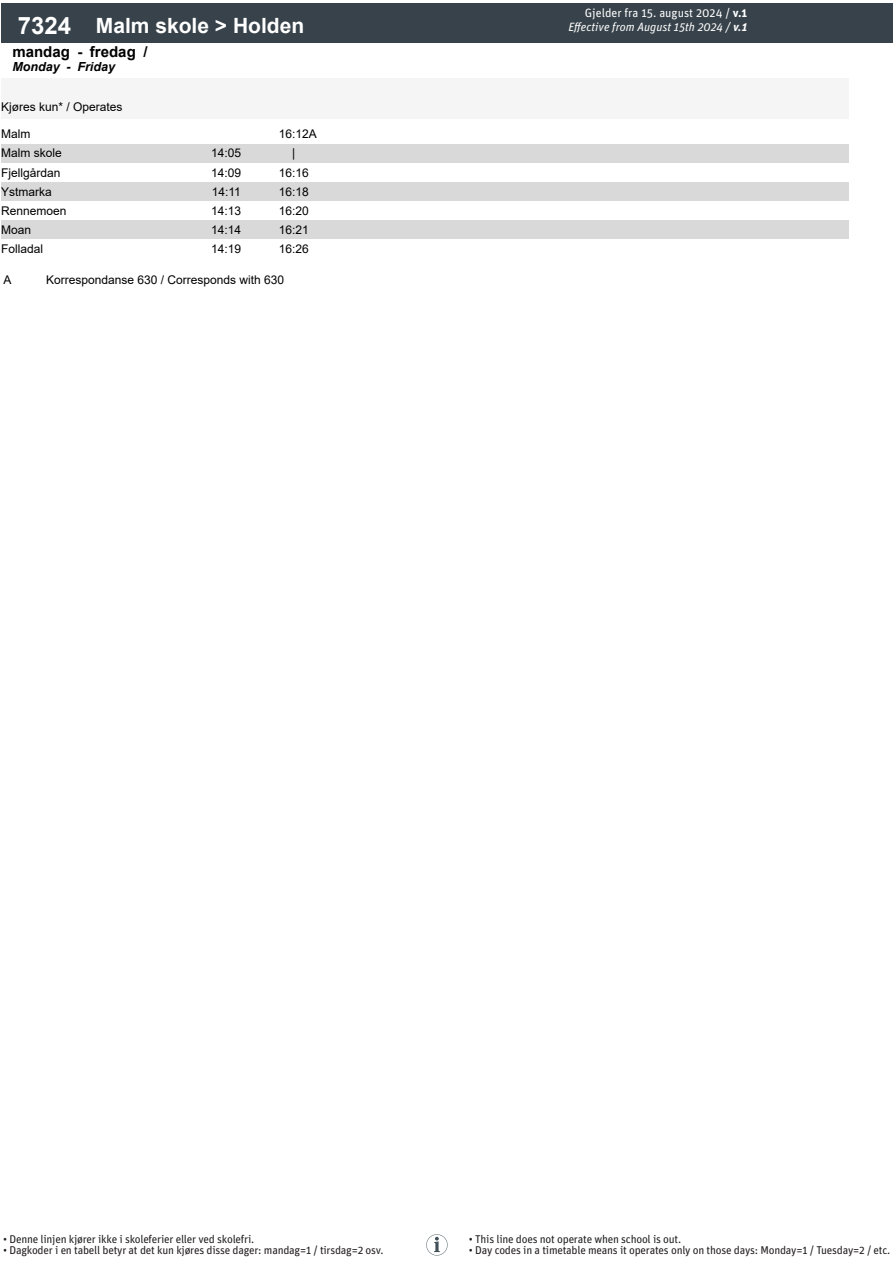
<style>
.page{position:relative;width:893px;height:1263px;background:#fff}
.page>*{position:absolute;margin:0;border:0;box-sizing:border-box;transform-origin:0 0}
.t1{font:700 21px "Arial";color:#fff}
.t2{font:700 15px "Arial";color:#000}
.t3{font:italic 700 12.45px "Arial";color:#000}
.t4{font:12px "Arial";color:#000}
.t5{font:italic 12px/14.4px "Unit Pro";color:#fff;text-align:right}
.t6{font:11.25px "Unit Pro";letter-spacing:-.02em;color:#231f20}
.s1{font-size:24px}
.s2{font-style:normal}
.s3{font-weight:700;font-style:normal}
.s4{font-weight:700}
</style>
<div class="page">
<div style="left:1px;top:79px;width:191px;height:40px;background:#f5f5f5"></div>
<div style="left:192px;top:79px;width:68px;height:40px;background:#f5f5f5"></div>
<div style="left:260px;top:79px;width:68px;height:40px;background:#f5f5f5"></div>
<div style="left:328px;top:79px;width:67px;height:40px;background:#f5f5f5"></div>
<div style="left:395px;top:79px;width:68px;height:40px;background:#f5f5f5"></div>
<div style="left:463px;top:79px;width:67px;height:40px;background:#f5f5f5"></div>
<div style="left:530px;top:79px;width:68px;height:40px;background:#f5f5f5"></div>
<div style="left:598px;top:79px;width:67px;height:40px;background:#f5f5f5"></div>
<div style="left:665px;top:79px;width:68px;height:40px;background:#f5f5f5"></div>
<div style="left:733px;top:79px;width:67px;height:40px;background:#f5f5f5"></div>
<div style="left:800px;top:79px;width:49px;height:40px;background:#f5f5f5"></div>
<div style="left:1px;top:3px;width:87px;height:40px;background:#37424a"></div>
<div style="left:88px;top:3px;width:804px;height:40px;background:#37424a"></div>
<div style="left:1px;top:144px;width:848px;height:19px;background:#d9d9d9"></div>
<div style="left:1px;top:182px;width:848px;height:19px;background:#d9d9d9"></div>
<div style="left:1px;top:220px;width:848px;height:20px;background:#d9d9d9"></div>
<svg style="left:426px;top:1234px;width:22px;height:21px"></svg>
<p class="t1" style="left:18px;top:10px;width:288px"><span class="s1">7324</span> Malm skole &gt; Holden</p>
<p class="t2" style="left:12px;top:41px;width:137px">mandag - fredag /</p>
<p class="t3" style="left:12px;top:58px;width:104px">Monday - Friday</p>
<p class="t4" style="left:1px;top:99px;width:123px">Kjøres kun* / Operates</p>
<p class="t4" style="left:1px;top:126px;width:31px">Malm</p>
<p class="t4" style="left:279px;top:126px;width:40px">16:12A</p>
<p class="t4" style="left:1px;top:145px;width:62px">Malm skole</p>
<p class="t4" style="left:211px;top:145px;width:32px">14:05</p>
<p class="t4" style="left:292px;top:145px;width:5px">|</p>
<p class="t4" style="left:1px;top:164px;width:61px">Fjellgårdan</p>
<p class="t4" style="left:211px;top:164px;width:32px">14:09</p>
<p class="t4" style="left:279px;top:164px;width:32px">16:16</p>
<p class="t4" style="left:1px;top:183px;width:52px">Ystmarka</p>
<p class="t4" style="left:212px;top:183px;width:31px">14:11</p>
<p class="t4" style="left:279px;top:183px;width:32px">16:18</p>
<p class="t4" style="left:1px;top:202px;width:67px">Rennemoen</p>
<p class="t4" style="left:211px;top:202px;width:32px">14:13</p>
<p class="t4" style="left:279px;top:202px;width:32px">16:20</p>
<p class="t4" style="left:1px;top:221px;width:32px">Moan</p>
<p class="t4" style="left:211px;top:221px;width:32px">14:14</p>
<p class="t4" style="left:279px;top:221px;width:32px">16:21</p>
<p class="t4" style="left:1px;top:241px;width:44px">Folladal</p>
<p class="t4" style="left:211px;top:241px;width:32px">14:19</p>
<p class="t4" style="left:279px;top:241px;width:32px">16:26</p>
<p class="t4" style="left:3px;top:271px;width:10px">A</p>
<p class="t4" style="left:46px;top:271px;width:240px">Korrespondanse 630 / Corresponds with 630</p>
<p class="t5" style="left:568px;top:5px;width:180px"><span class="s2">Gjelder fra 15. august 2024 /</span> <span class="s3">v.1<br></span>Effective from August 15th 2024 / <span class="s4">v.1</span></p>
<p class="t6" style="left:3px;top:1231px;width:253px">• Denne linjen kjører ikke i skoleferier eller ved skolefri.</p>
<p class="t6" style="left:3px;top:1243px;width:382px">• Dagkoder i en tabell betyr at det kun kjøres disse dager: mandag=1 / tirsdag=2 osv.</p>
<p class="t6" style="left:469px;top:1231px;width:214px">• This line does not operate when school is out.</p>
<p class="t6" style="left:469px;top:1243px;width:423px">• Day codes in a timetable means it operates only on those days: Monday=1 / Tuesday=2 / etc.</p>
</div>
